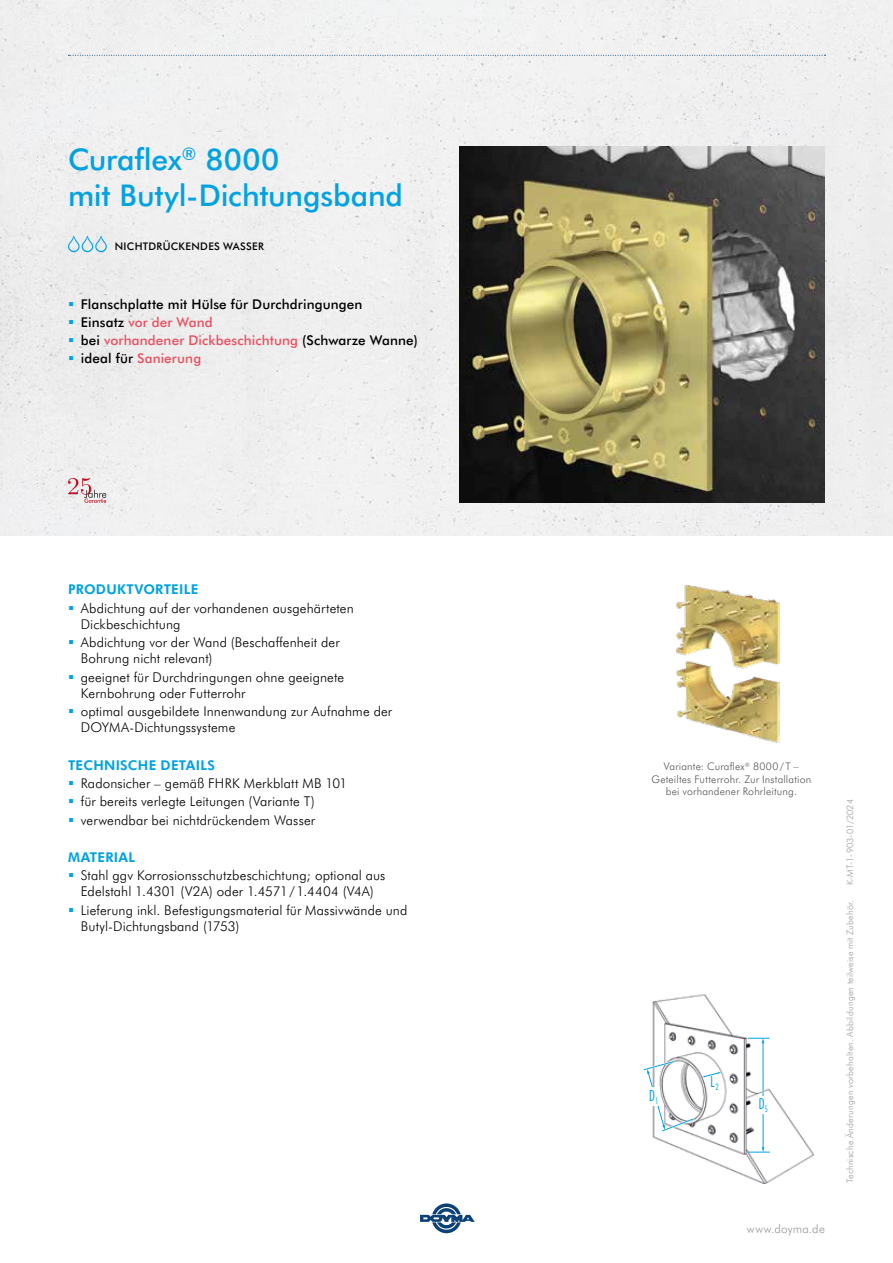
<style>
.page{position:relative;width:893px;height:1263px;background:#fff}
.page>*{position:absolute;margin:0;border:0;box-sizing:border-box;transform-origin:0 0}
.t1{font:500 30px/36px "Futura BT";letter-spacing:-.005em;color:#00a2e2}
.t2{font:300 condensed 15.3px "Futura BT";color:#00a3e2}
.t3{font:300 13.5px/16.2px "Futura BT";letter-spacing:.01em;color:#000}
.t4{font:500 13.5px/18px "Futura BT";letter-spacing:.01em;color:#000}
.t5{font:700 13.5px "Futura BT";letter-spacing:.02em;color:#00a2e2}
.t6{font:300 12px "Futura BT";letter-spacing:.015em;color:#9c9c9d}
.t7{font:300 10.5px/12.6px "Futura BT";letter-spacing:.015em;color:#565655;text-align:center}
.t8{font:500 10.5px "Futura BT";letter-spacing:.03em;color:#000}
.t9{font:300 9px "Futura BT";letter-spacing:.02em;color:#9c9c9d}
.s1{color:#ea4f5f}
</style>
<div class="page">
<div style="left:0;top:0;width:893px;height:535px;background:#f0f0f0"></div>
<svg style="left:420px;top:1203px;width:55px;height:30px"></svg>
<svg style="left:68px;top:55px;width:758px;height:1px"></svg>
<img style="left:459px;top:146px;width:366px;height:357px">
<svg style="left:68px;top:235px;width:39px;height:17px"></svg>
<svg style="left:68px;top:478px;width:38px;height:25px"></svg>
<img style="left:652px;top:994px;width:162px;height:189px">
<hr style="left:762px;top:1032px;width:2px;height:127px;background:#fff">
<svg style="left:702px;top:1072px;width:19px;height:5px"></svg>
<svg style="left:643px;top:1059px;width:52px;height:74px"></svg>
<hr style="left:763px;top:1042px;width:1px;height:106px;background:#00a3e2">
<svg style="left:748px;top:1038px;width:21px;height:5px"></svg>
<svg style="left:748px;top:1147px;width:22px;height:6px"></svg>
<div style="left:757px;top:1096px;width:12px;height:18px;background:#fff"></div>
<div style="left:647px;top:1087px;width:13px;height:18px;background:#fff"></div>
<img style="left:676px;top:585px;width:104px;height:158px">
<svg style="left:69px;top:302px;width:4px;height:4px"></svg>
<svg style="left:69px;top:320px;width:4px;height:4px"></svg>
<svg style="left:69px;top:338px;width:4px;height:4px"></svg>
<svg style="left:69px;top:356px;width:4px;height:4px"></svg>
<h1 class="t1" style="left:68px;top:140px;width:337px">Curaflex<sup>®</sup> 8000<br>mit Butyl-Dichtungsband</h1>
<p class="t8" style="left:115px;top:239px;width:151px">NICHTDRÜCKENDES WASSER</p>
<p class="t4" style="left:81px;top:295px;width:338px">Flanschplatte mit Hülse für Durchdringungen<br>Einsatz <span class="s1">vor der Wand<br></span>bei <span class="s1">vorhandener Dickbeschichtung</span> (Schwarze Wanne) ideal für <span class="s1">Sanierung</span></p>
<p class="t5" style="left:68px;top:580px;width:132px">PRODUKTVORTEILE</p>
<p class="t3" style="left:81px;top:599px;width:275px">Abdichtung auf der vorhandenen ausgehärteten<br>Dickbeschichtung</p>
<p class="t3" style="left:81px;top:634px;width:260px">Abdichtung vor der Wand (Beschaffenheit der<br>Bohrung nicht relevant)</p>
<p class="t3" style="left:81px;top:668px;width:265px">geeignet für Durchdringungen ohne geeignete<br>Kernbohrung oder Futterrohr</p>
<p class="t3" style="left:81px;top:703px;width:313px">optimal ausgebildete Innenwandung zur Aufnahme der<br>DOYMA-Dichtungssysteme</p>
<p class="t5" style="left:68px;top:755px;width:149px">TECHNISCHE DETAILS</p>
<p class="t3" style="left:81px;top:773px;width:268px;line-height:18.3px">Radonsicher – gemäß FHRK Merkblatt MB 101 für bereits verlegte Leitungen (Variante T) verwendbar bei nichtdrückendem Wasser</p>
<p class="t5" style="left:68px;top:847px;width:69px">MATERIAL</p>
<p class="t3" style="left:81px;top:867px;width:306px">Stahl ggv Korrosionsschutzbeschichtung; optional aus<br>Edelstahl 1.4301 (V2A) oder 1.4571/1.4404 (V4A)</p>
<p class="t3" style="left:81px;top:901px;width:328px">Lieferung inkl. Befestigungsmaterial für Massivwände und<br>Butyl-Dichtungsband (1753)</p>
<p class="t7" style="left:651px;top:760px;width:161px">Variante: Curaflex<sup>®</sup> 8000/T –<br>Geteiltes Futterrohr. Zur Installation bei vorhandener Rohrleitung.</p>
<p class="t2" style="left:649px;top:1086px;width:11px">D<sub>1</sub></p>
<p class="t2" style="left:710px;top:1072px;width:10px">L<sub>2</sub></p>
<p class="t2" style="left:758px;top:1094px;width:11px">D<sub>5</sub></p>
<p class="t6" style="left:747px;top:1221px;width:79px">www.doyma.de</p>
<p class="t9" style="left:844px;top:884px;width:87px;rotate:-90deg">K-MT-1-903-01/2024</p>
<p class="t9" style="left:844px;top:1183px;width:285px;rotate:-90deg">Technische Änderungen vorbehalten. Abbildungen teilweise mit Zubehör.</p>
</div>
